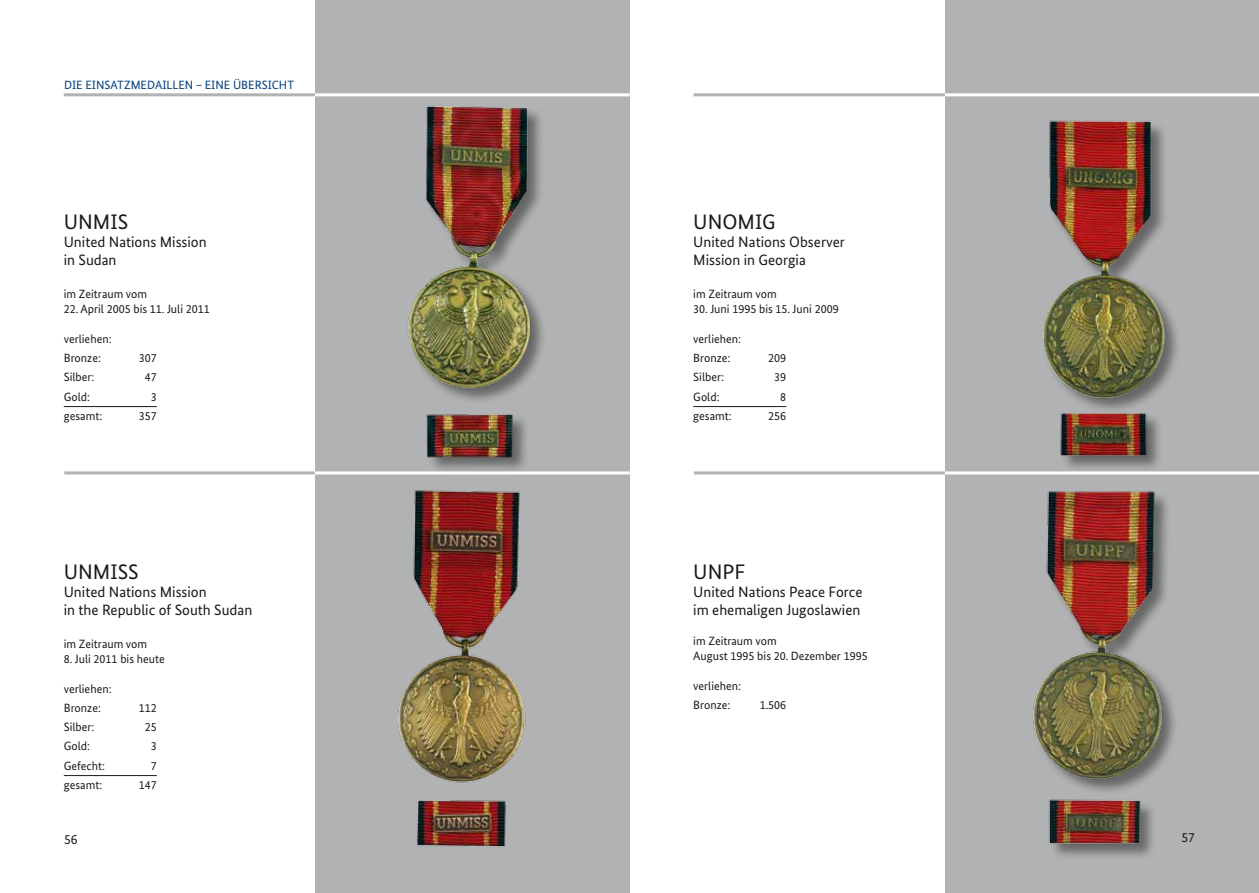
<style>
.page{position:relative;width:1259px;height:893px;background:#fff}
.page>*{position:absolute;margin:0;border:0;box-sizing:border-box;transform-origin:0 0}
.t1{font:21px "Bundes Sans";color:#1a1a18}
.t2{font:15px/18px "Bundes Sans";color:#1a1a18}
.t3{font:13.5px "Bundes Sans";color:#1a1a18}
.t4{font:12px/15px "Bundes Sans";color:#1a1a18}
.t5{font:12px "Bundes Sans";color:#003d7a}
</style>
<div class="page">
<div style="left:315px;top:0;width:314px;height:893px;background:#b1b2b3"></div>
<hr style="left:315px;top:93px;width:315px;height:3px;background:#fff">
<hr style="left:64px;top:471px;width:251px;height:3px;background:#b1b2b3">
<hr style="left:315px;top:471px;width:315px;height:3px;background:#fff">
<hr style="left:64px;top:93px;width:251px;height:3px;background:#b1b2b3">
<div style="left:945px;top:0;width:314px;height:893px;background:#b1b2b3"></div>
<hr style="left:944px;top:93px;width:315px;height:3px;background:#fff">
<hr style="left:694px;top:471px;width:251px;height:3px;background:#b1b2b3">
<hr style="left:945px;top:471px;width:314px;height:3px;background:#fff">
<hr style="left:693px;top:93px;width:252px;height:3px;background:#b1b2b3">
<hr style="left:64px;top:406px;width:93px;height:1px;background:#1a1a18">
<img style="left:387px;top:96px;width:178px;height:376px">
<hr style="left:693px;top:406px;width:93px;height:1px;background:#1a1a18">
<hr style="left:64px;top:775px;width:93px;height:1px;background:#1a1a18">
<img style="left:366px;top:474px;width:194px;height:373px">
<img style="left:1000px;top:120px;width:207px;height:352px">
<img style="left:1033px;top:491px;width:142px;height:366px">
<p class="t5" style="left:64px;top:77px;width:231px">DIE EINSATZMEDAILLEN – EINE ÜBERSICHT</p>
<h4 class="t1" style="left:64px;top:209px;width:66px">UNMIS</h4>
<p class="t2" style="left:64px;top:233px;width:144px">United Nations Mission in Sudan</p>
<p class="t4" style="left:64px;top:286px;width:85px">im Zeitraum vom</p>
<p class="t4" style="left:64px;top:301px;width:147px">22. April 2005 bis 11. Juli 2011</p>
<p class="t4" style="left:64px;top:331px;width:49px">verliehen:</p>
<p class="t4" style="left:64px;top:350px;width:39px">Bronze:</p>
<p class="t4" style="left:139px;top:350px;width:19px">307</p>
<p class="t4" style="left:64px;top:370px;width:32px">Silber:</p>
<p class="t4" style="left:145px;top:370px;width:13px">47</p>
<p class="t4" style="left:64px;top:389px;width:28px">Gold:</p>
<p class="t4" style="left:151px;top:389px;width:7px">3</p>
<p class="t4" style="left:64px;top:408px;width:40px">gesamt:</p>
<p class="t4" style="left:139px;top:408px;width:19px">357</p>
<h4 class="t1" style="left:64px;top:559px;width:76px">UNMISS</h4>
<p class="t2" style="left:64px;top:582px;width:190px">United Nations Mission<br>in the Republic of South Sudan</p>
<p class="t4" style="left:64px;top:636px;width:85px">im Zeitraum vom</p>
<p class="t4" style="left:64px;top:651px;width:103px">8. Juli 2011 bis heute</p>
<p class="t4" style="left:64px;top:681px;width:49px">verliehen:</p>
<p class="t4" style="left:64px;top:700px;width:39px">Bronze:</p>
<p class="t4" style="left:139px;top:700px;width:19px">112</p>
<p class="t4" style="left:64px;top:719px;width:32px">Silber:</p>
<p class="t4" style="left:145px;top:719px;width:13px">25</p>
<p class="t4" style="left:64px;top:739px;width:28px">Gold:</p>
<p class="t4" style="left:151px;top:739px;width:7px">3</p>
<p class="t4" style="left:64px;top:758px;width:43px">Gefecht:</p>
<p class="t4" style="left:151px;top:758px;width:7px">7</p>
<p class="t4" style="left:64px;top:777px;width:40px">gesamt:</p>
<p class="t4" style="left:139px;top:777px;width:19px">147</p>
<h4 class="t1" style="left:693px;top:209px;width:84px">UNOMIG</h4>
<p class="t2" style="left:693px;top:233px;width:153px">United Nations Observer<br>Mission in Georgia</p>
<p class="t4" style="left:693px;top:286px;width:85px">im Zeitraum vom</p>
<p class="t4" style="left:693px;top:301px;width:147px">30. Juni 1995 bis 15. Juni 2009</p>
<p class="t4" style="left:693px;top:331px;width:49px">verliehen:</p>
<p class="t4" style="left:693px;top:350px;width:39px">Bronze:</p>
<p class="t4" style="left:768px;top:350px;width:19px">209</p>
<p class="t4" style="left:693px;top:370px;width:32px">Silber:</p>
<p class="t4" style="left:774px;top:370px;width:13px">39</p>
<p class="t4" style="left:693px;top:389px;width:28px">Gold:</p>
<p class="t4" style="left:780px;top:389px;width:7px">8</p>
<p class="t4" style="left:693px;top:408px;width:40px">gesamt:</p>
<p class="t4" style="left:768px;top:408px;width:19px">256</p>
<h4 class="t1" style="left:693px;top:559px;width:53px">UNPF</h4>
<p class="t2" style="left:693px;top:582px;width:171px">United Nations Peace Force im ehemaligen Jugoslawien</p>
<p class="t4" style="left:693px;top:633px;width:176px">im Zeitraum vom<br>August 1995 bis 20. Dezember 1995</p>
<p class="t4" style="left:693px;top:678px;width:49px">verliehen:</p>
<p class="t4" style="left:693px;top:697px;width:39px">Bronze:</p>
<p class="t4" style="left:759px;top:697px;width:28px">1.506</p>
<p class="t3" style="left:64px;top:831px;width:15px">56</p>
<p class="t3" style="left:1181px;top:829px;width:15px">57</p>
</div>
